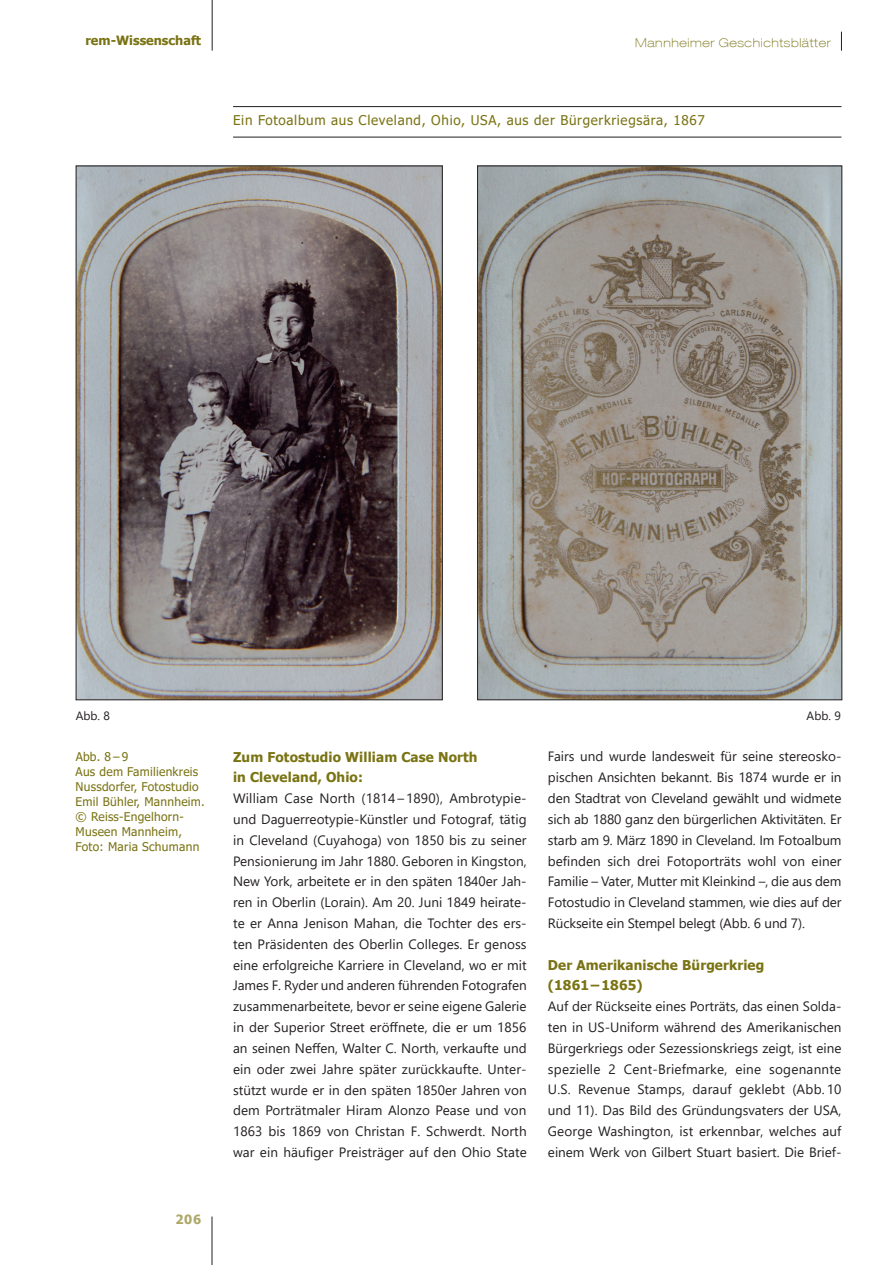
<style>
.page{position:relative;width:893px;height:1265px;background:#fff}
.page>*{position:absolute;margin:0;border:0;box-sizing:border-box;transform-origin:0 0}
.t1{font:13.5px/20.9px "Segoe UI";color:#231f20;text-align:justify}
.t2{font:700 13.5px/20.9px "Tahoma";letter-spacing:.01em;color:#7a7313}
.t3{font:13.5px "Tahoma";letter-spacing:.05em;color:#7a7313}
.t4{font:700 12.75px "Tahoma";color:#7a7313}
.t5{font:700 12.75px "Tahoma";color:#aea767}
.t6{font:100 expanded 12.15px "Helvetica Neue LT";letter-spacing:.05em;color:#7a7313}
.t7{font:12px/15px "Tahoma";letter-spacing:.02em;color:#7a7313}
.t8{font:12px "Segoe UI";color:#231f20}
</style>
<div class="page">
<hr style="left:212px;top:0;width:1px;height:51px;background:#231f20">
<svg style="left:841px;top:32px;width:1px;height:19px"></svg>
<hr style="left:212px;top:1216px;width:1px;height:49px;background:#231f20">
<hr style="left:233px;top:106px;width:608px;height:1px;background:#231f20">
<hr style="left:233px;top:137px;width:608px;height:1px;background:#231f20">
<img style="left:78px;top:168px;width:362px;height:530px">
<img style="left:479px;top:168px;width:361px;height:530px">
<p class="t4" style="left:85px;top:31px;width:117px">rem-Wissenschaft</p>
<p class="t6" style="left:635px;top:36px;width:197px">Mannheimer Geschichtsblätter</p>
<p class="t3" style="left:233px;top:111px;width:473px">Ein Fotoalbum aus Cleveland, Ohio, USA, aus der Bürgerkriegsära, 1867</p>
<p class="t8" style="left:76px;top:704px;width:36px">Abb. 8</p>
<p class="t8" style="left:806px;top:704px;width:36px">Abb. 9</p>
<p class="t7" style="left:76px;top:749px;width:131px">Abb. 8 – 9<br>Aus dem Familienkreis<br>Nussdorfer, Fotostudio<br>Emil Bühler, Mannheim. © Reiss-Engelhorn-<br>Museen Mannheim,<br>Foto: Maria Schumann</p>
<p class="t2" style="left:233px;top:747px;width:246px">Zum Fotostudio William Case North in Cleveland, Ohio:</p>
<p class="t1" style="left:233px;top:787px;width:295px">William Case North (1814 – 1890), Ambrotypie&shy;und Daguerreotypie-Künstler und Fotograf, tätig in Cleveland (Cuyahoga) von 1850 bis zu seiner Pensionierung im Jahr 1880. Geboren in Kingston, New York, arbeitete er in den späten 1840er Jah&shy;ren in Oberlin (Lorain). Am 20. Juni 1849 heirate&shy;te er Anna Jenison Mahan, die Tochter des ers&shy;ten Präsidenten des Oberlin Colleges. Er genoss eine erfolgreiche Karriere in Cleveland, wo er mit James F. Ryder und anderen führenden Fotografen zusammenarbeitete, bevor er seine eigene Galerie in der Superior Street eröffnete, die er um 1856 an seinen Neffen, Walter C. North, verkaufte und ein oder zwei Jahre später zurückkaufte. Unter&shy;stützt wurde er in den späten 1850er Jahren von dem Porträtmaler Hiram Alonzo Pease und von 1863 bis 1869 von Christan F. Schwerdt. North war ein häufiger Preisträger auf den Ohio State</p>
<p class="t1" style="left:548px;top:745px;width:295px">Fairs und wurde landesweit für seine stereosko&shy;pischen Ansichten bekannt. Bis 1874 wurde er in den Stadtrat von Cleveland gewählt und widmete sich ab 1880 ganz den bürgerlichen Aktivitäten. Er starb am 9. März 1890 in Cleveland. Im Fotoalbum befinden sich drei Fotoporträts wohl von einer Familie – Vater, Mutter mit Kleinkind –, die aus dem Fotostudio in Cleveland stammen, wie dies auf der Rückseite ein Stempel belegt (Abb. 6 und 7).</p>
<p class="t2" style="left:548px;top:954px;width:218px">Der Amerikanische Bürgerkrieg (1861–1865)</p>
<p class="t1" style="left:548px;top:994px;width:295px">Auf der Rückseite eines Porträts, das einen Solda&shy;ten in US-Uniform während des Amerikanischen Bürgerkriegs oder Sezessionskriegs zeigt, ist eine spezielle 2 Cent-Briefmarke, eine sogenannte U.S. Revenue Stamps, darauf geklebt (Abb. 10 und 11). Das Bild des Gründungsvaters der USA, George Washington, ist erkennbar, welches auf einem Werk von Gilbert Stuart basiert. Die Brief-</p>
<p class="t5" style="left:175px;top:1210px;width:27px">206</p>
</div>
